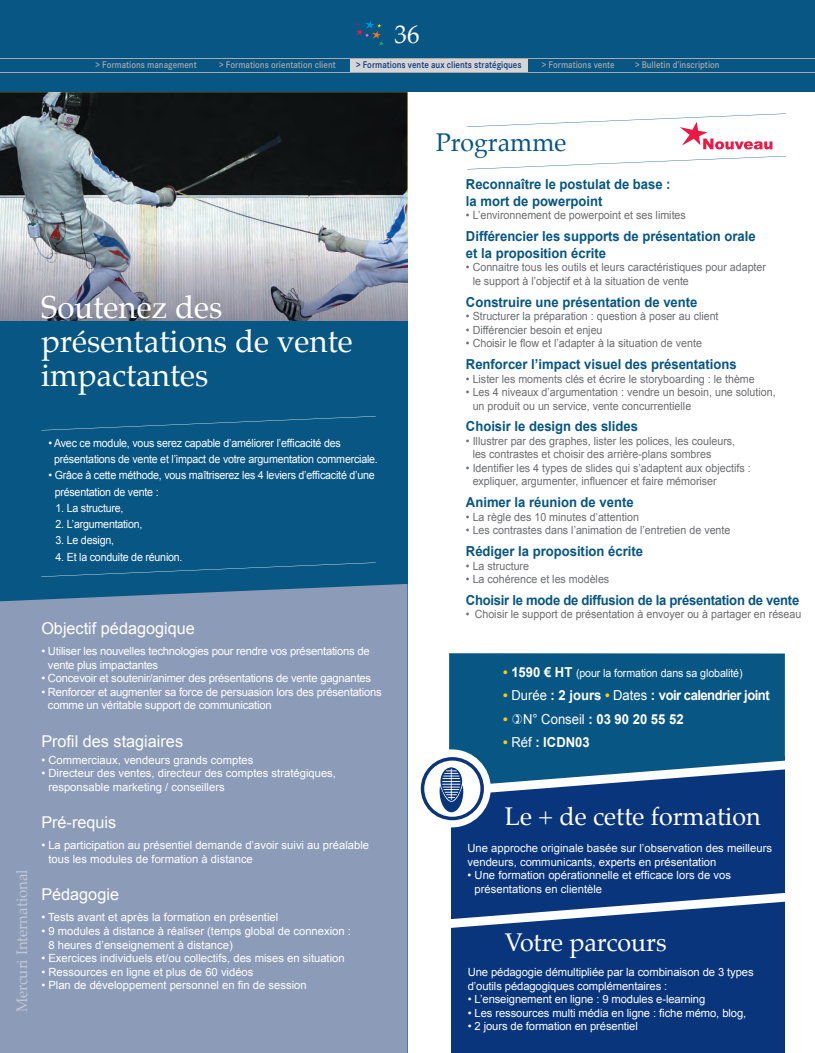
<style>
.page{position:relative;width:815px;height:1053px;background:#fff}
.page>*{position:absolute;margin:0;border:0;box-sizing:border-box;transform-origin:0 0}
.t1{font:31.25px/33.8px "Palatino";color:#fff}
.t2{font:25px "Palatino";color:#fff}
.t3{font:25px "Palatino";color:#075683}
.t4{font:16.25px "Arial";color:#fff}
.t5{font:15px "Palatino";color:#c0c7d7}
.t6{font:700 13.75px/16.5px "Arial";color:#075683;scale:.95 1}
.t7{font:700 13.75px "Arial";letter-spacing:-.04em;color:#fff;scale:.95 1}
.t8{font:700 13.75px "Arial";letter-spacing:-.02em;color:#075683;scale:.95 1}
.t9{font:11.25px/13.5px "Arial";letter-spacing:-.01em;color:#fff}
.t10{font:11.25px/13.5px "Arial";color:#6c6d70;scale:.95 1}
.t11{font:11.25px/16.2px "Arial";letter-spacing:-.01em;color:#fff;scale:.95 1}
.t12{font:600 10px "Corporate S";color:#a8a9ad;scale:.9 1}
.t13{font:600 10px "Corporate S";color:#08357c;scale:.9 1}
.s1{font-weight:700;font-size:13.75px;color:#feca0a}
.s2{font-weight:700;font-size:13.75px}
.s3{color:#feca0a}
.s4{font-weight:400}
</style>
<div class="page">
<div style="left:0;top:33px;width:407px;height:1019px;background:#075683"></div>
<div style="left:451px;top:756px;width:334px;height:296px;background:#08357c"></div>
<div style="left:449px;top:653px;width:336px;height:104px;background:#075683"></div>
<div style="left:0;top:584px;width:407px;height:468px;background:#8c9cb8"></div>
<svg style="left:470px;top:156px;width:316px;height:13px"></svg>
<svg style="left:45px;top:416px;width:331px;height:14px"></svg>
<svg style="left:53px;top:562px;width:323px;height:14px"></svg>
<div style="left:413px;top:749px;width:78px;height:78px;background:#fff;border-radius:50%"></div>
<svg style="left:421px;top:757px;width:364px;height:63px"></svg>
<img style="left:0;top:92px;width:407px;height:147px">
<svg style="left:451px;top:893px;width:334px;height:35px"></svg>
<img style="left:0;top:239px;width:407px;height:82px">
<svg style="left:467px;top:113px;width:319px;height:36px"></svg>
<div style="left:0;top:0;width:815px;height:92px;background:#075683"></div>
<div style="left:350px;top:58px;width:177px;height:15px;background:#d5d5d5"></div>
<div style="left:16px;top:869px;width:11px;height:142px;background:#8c9cb8"></div>
<svg style="left:355px;top:21px;width:29px;height:25px"></svg>
<hr style="left:0;top:58px;width:815px;height:1px;background:#a8a9ad">
<hr style="left:0;top:72px;width:815px;height:1px;background:#a8a9ad">
<svg style="left:512px;top:713px;width:10px;height:10px"></svg>
<h2 class="t2" style="left:394px;top:14px;width:26px">36</h2>
<p class="t12" style="left:95px;top:59px;width:114px">&gt; Formations management</p>
<p class="t12" style="left:219px;top:59px;width:131px">&gt; Formations orientation client</p>
<p class="t13" style="left:356px;top:59px;width:185px">&gt; Formations vente aux clients stratégiques</p>
<p class="t12" style="left:542px;top:59px;width:82px">&gt; Formations vente</p>
<p class="t12" style="left:635px;top:59px;width:95px">&gt; Bulletin d’inscription</p>
<h1 class="t1" style="left:41px;top:291px;width:313px">Soutenez des présentations de vente impactantes</h1>
<p class="t11" style="left:54px;top:435px;width:342px;text-indent:-6px">• Avec ce module, vous serez capable d’améliorer l’efficacité des présentations de vente et l’impact de votre argumentation commerciale.</p>
<p class="t11" style="left:55px;top:467px;width:338px;text-indent:-6px">• Grâce à cette méthode, vous maîtriserez les 4 leviers d’efficacité d’une présentation de vente :</p>
<p class="t11" style="left:56px;top:499px;width:73px">1. La structure,</p>
<p class="t11" style="left:56px;top:516px;width:93px">2. L’argumentation,</p>
<p class="t11" style="left:56px;top:532px;width:63px">3. Le design,</p>
<p class="t11" style="left:56px;top:548px;width:135px">4. Et la conduite de réunion.</p>
<h3 class="t5" style="left:9px;top:1012px;width:144px;rotate:-90deg">Mercuri International</h3>
<h3 class="t4" style="left:41px;top:618px;width:155px">Objectif pédagogique</h3>
<p class="t9" style="left:48px;top:644px;width:323px;text-indent:-7px">• Utiliser les nouvelles technologies pour rendre vos présentations de vente plus impactantes</p>
<p class="t9" style="left:41px;top:671px;width:331px">• Concevoir et soutenir/animer des présentations de vente gagnantes</p>
<p class="t9" style="left:48px;top:685px;width:335px;text-indent:-7px">• Renforcer et augmenter sa force de persuasion lors des présentations comme un véritable support de communication</p>
<h3 class="t4" style="left:41px;top:730px;width:143px">Profil des stagiaires</h3>
<p class="t9" style="left:41px;top:753px;width:214px">• Commerciaux, vendeurs grands comptes</p>
<p class="t9" style="left:48px;top:766px;width:289px;text-indent:-7px">• Directeur des ventes, directeur des comptes stratégiques, responsable marketing / conseillers</p>
<h3 class="t4" style="left:41px;top:812px;width:76px">Pré-requis</h3>
<p class="t9" style="left:48px;top:838px;width:322px;text-indent:-7px">• La participation au présentiel demande d’avoir suivi au préalable tous les modules de formation à distance</p>
<h3 class="t4" style="left:41px;top:884px;width:79px">Pédagogie</h3>
<p class="t9" style="left:41px;top:910px;width:238px">• Tests avant et après la formation en présentiel</p>
<p class="t9" style="left:48px;top:924px;width:304px;text-indent:-7px">• 9 modules à distance à réaliser (temps global de connexion :<br>8 heures d’enseignement à distance)</p>
<p class="t9" style="left:41px;top:951px;width:305px">• Exercices individuels et/ou collectifs, des mises en situation</p>
<p class="t9" style="left:41px;top:964px;width:214px">• Ressources en ligne et plus de 60 vidéos</p>
<p class="t9" style="left:41px;top:978px;width:267px">• Plan de développement personnel en fin de session</p>
<h2 class="t3" style="left:436px;top:121px;width:132px">Programme</h2>
<p class="t6" style="left:466px;top:177px;width:217px">Reconnaître le postulat de base : la mort de powerpoint</p>
<p class="t10" style="left:466px;top:209px;width:233px">• L’environnement de powerpoint et ses limites</p>
<p class="t6" style="left:466px;top:229px;width:306px">Différencier les supports de présentation orale et la proposition écrite</p>
<p class="t10" style="left:473px;top:261px;width:310px;text-indent:-7px">• Connaitre tous les outils et leurs caractéristiques pour adapter le support à l’objectif et à la situation de vente</p>
<p class="t6" style="left:466px;top:294px;width:245px">Construire une présentation de vente</p>
<p class="t10" style="left:466px;top:309px;width:267px">• Structurer la préparation : question à poser au client</p>
<p class="t10" style="left:466px;top:323px;width:145px">• Différencier besoin et enjeu</p>
<p class="t10" style="left:466px;top:336px;width:250px">• Choisir le flow et l’adapter à la situation de vente</p>
<p class="t6" style="left:466px;top:356px;width:287px">Renforcer l’impact visuel des présentations</p>
<p class="t10" style="left:466px;top:372px;width:306px">• Lister les moments clés et écrire le storyboarding : le thème</p>
<p class="t10" style="left:473px;top:385px;width:320px;text-indent:-7px">• Les 4 niveaux d’argumentation : vendre un besoin, une solution, un produit ou un service, vente concurrentielle</p>
<p class="t6" style="left:466px;top:419px;width:183px">Choisir le design des slides</p>
<p class="t10" style="left:473px;top:434px;width:278px;text-indent:-7px">• Illustrer par des graphes, lister les polices, les couleurs, les contrastes et choisir des arrière-plans sombres</p>
<p class="t10" style="left:473px;top:461px;width:294px;text-indent:-7px">• Identifier les 4 types de slides qui s’adaptent aux objectifs : expliquer, argumenter, influencer et faire mémoriser</p>
<p class="t6" style="left:466px;top:494px;width:178px">Animer la réunion de vente</p>
<p class="t10" style="left:466px;top:510px;width:184px">• La règle des 10 minutes d’attention</p>
<p class="t10" style="left:466px;top:523px;width:280px">• Les contrastes dans l’animation de l’entretien de vente</p>
<p class="t6" style="left:466px;top:543px;width:188px">Rédiger la proposition écrite</p>
<p class="t10" style="left:466px;top:559px;width:68px">• La structure</p>
<p class="t10" style="left:466px;top:572px;width:152px">• La cohérence et les modèles</p>
<p class="t8" style="left:466px;top:591px;width:352px">Choisir le mode de diffusion de la présentation de vente</p>
<p class="t10" style="left:466px;top:607px;width:355px">• Choisir le support de présentation à envoyer ou à partager en réseau</p>
<p class="t11" style="left:503px;top:664px;width:254px"><span class="s1">•</span> <span class="s2">1590 € HT</span> (pour la formation dans sa globalité)</p>
<p class="t7" style="left:503px;top:686px;width:282px"><span class="s3">•</span> <span class="s4">Durée</span> : 2 jours <span class="s3">•</span> <span class="s4">Dates</span> : voir calendrier joint</p>
<p class="t7" style="left:503px;top:709px;width:191px"><span class="s3">•</span> <span class="s4">N° Conseil</span> : 03 90 20 55 52</p>
<p class="t7" style="left:503px;top:733px;width:93px"><span class="s3">•</span> <span class="s4">Réf</span> : ICDN03</p>
<h2 class="t2" style="left:505px;top:795px;width:258px">Le + de cette formation</h2>
<p class="t9" style="left:468px;top:841px;width:306px">Une approche originale basée sur l’observation des meilleurs vendeurs, communicants, experts en présentation</p>
<p class="t9" style="left:475px;top:868px;width:258px;text-indent:-7px">• Une formation opérationnelle et efficace lors de vos présentations en clientèle</p>
<h2 class="t2" style="left:505px;top:921px;width:163px">Votre parcours</h2>
<p class="t9" style="left:468px;top:965px;width:287px">Une pédagogie démultipliée par la combinaison de 3 types d’outils pédagogiques complémentaires :</p>
<p class="t9" style="left:468px;top:992px;width:239px">• L’enseignement en ligne : 9 modules e-learning</p>
<p class="t9" style="left:468px;top:1006px;width:280px">• Les ressources multi média en ligne : fiche mémo, blog,</p>
<p class="t9" style="left:468px;top:1019px;width:172px">• 2 jours de formation en présentiel</p>
</div>
